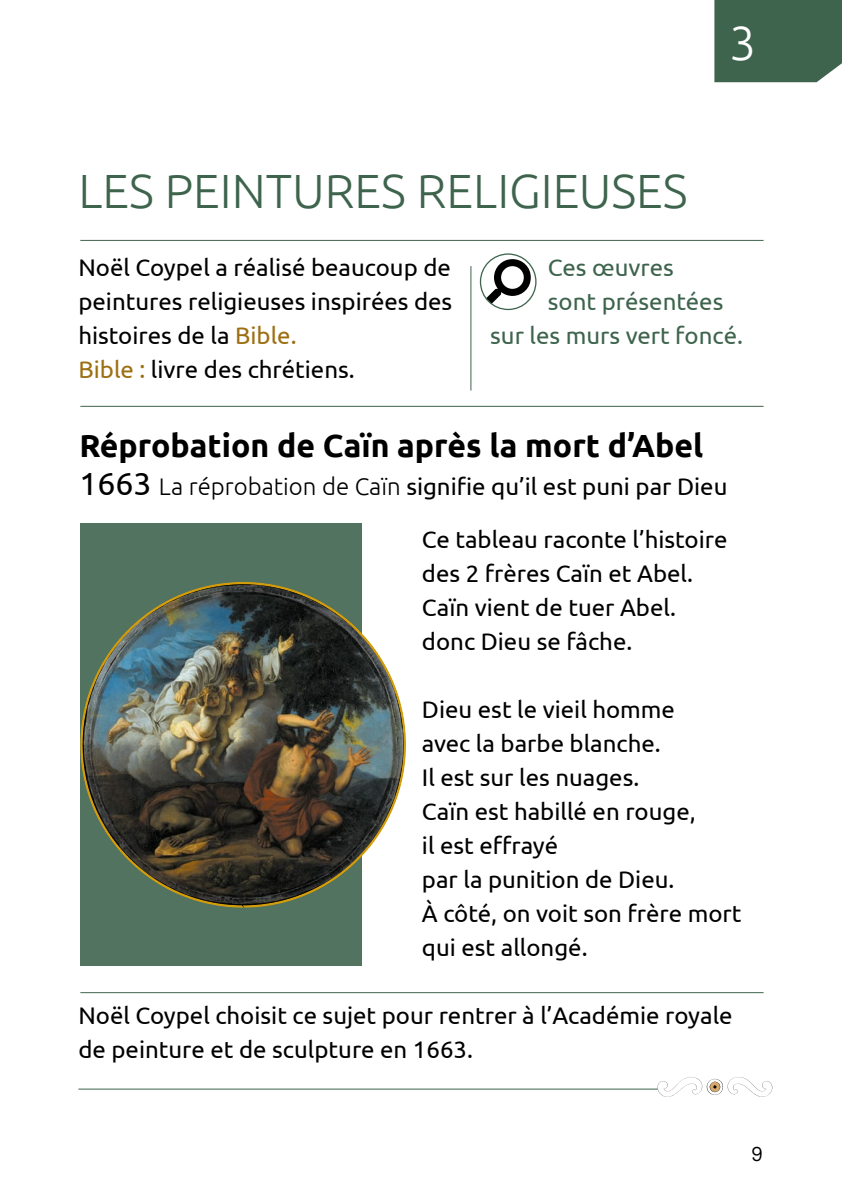
<style>
.page{position:relative;width:842px;height:1191px;background:#fff}
.page>*{position:absolute;margin:0;border:0;box-sizing:border-box;transform-origin:0 0}
.titre{font:300 48px "Ubuntu";color:#3e644d}
.titre-2{font:300 48px "Ubuntu";color:#fff}
.titre_partie{font:700 32px "Ubuntu";color:#000}
.texte_courant{font:24px/34px "Ubuntu";color:#000}
.titre_partie-2{font:24px "Ubuntu";color:#000}
.texte_courant-2{font:24px "Ubuntu";color:#3e644d}
.t1{font:19px "ES Klarheit Kurrent";color:#000}
.s1{color:#9d6f13}
.s2{font-size:32px}
.s3{font-weight:300}
</style>
<div class="page">
<div style="left:80px;top:524px;width:281px;height:442px;background:#51735f"></div>
<img style="left:80px;top:581px;width:326px;height:327px">
<svg style="left:485px;top:259px;width:46px;height:45px"></svg>
<div style="left:480px;top:253px;width:56px;height:57px;border:1px solid #3e644d;border-radius:50%"></div>
<hr style="left:80px;top:406px;width:683px;height:1px;background:#3e644d">
<hr style="left:80px;top:240px;width:683px;height:1px;background:#3e644d">
<hr style="left:80px;top:992px;width:683px;height:1px;background:#3e644d">
<hr style="left:471px;top:266px;width:1px;height:124px;background:#3e644d">
<div style="left:714px;top:0;width:128px;height:82px;background:#3e644d"></div>
<hr style="left:78px;top:1088px;width:580px;height:1px;background:#3e644d">
<svg style="left:657px;top:1077px;width:116px;height:20px"></svg>
<p class="titre" style="left:78px;top:162px;width:611px">LES PEINTURES RELIGIEUSES</p>
<p class="titre-2" style="left:729px;top:14px;width:29px">3</p>
<p class="texte_courant" style="left:78px;top:250px;width:375px;text-align:justify">Noël Coypel a réalisé beaucoup de peintures religieuses inspirées des histoires de la <span class="s1">Bible.</span></p>
<p class="texte_courant" style="left:78px;top:352px;width:278px"><span class="s1">Bible :</span> livre des chrétiens.</p>
<p class="texte_courant-2" style="left:548px;top:253px;width:128px">Ces œuvres</p>
<p class="texte_courant-2" style="left:548px;top:287px;width:177px">sont présentées</p>
<p class="texte_courant-2" style="left:490px;top:321px;width:254px">sur les murs vert foncé.</p>
<p class="titre_partie" style="left:79px;top:426px;width:625px">Réprobation de Caïn après la mort d’Abel</p>
<p class="titre_partie-2" style="left:79px;top:472px;width:649px"><span class="s2">1663</span> <span class="s3">La réprobation de Caïn</span> signifie qu’il est puni par Dieu</p>
<p class="texte_courant" style="left:422px;top:522px;width:307px">Ce tableau raconte l’histoire</p>
<p class="texte_courant" style="left:422px;top:556px;width:273px">des 2 frères Caïn et Abel.</p>
<p class="texte_courant" style="left:422px;top:590px;width:255px">Caïn vient de tuer Abel.</p>
<p class="texte_courant" style="left:422px;top:624px;width:212px">donc Dieu se fâche.</p>
<p class="texte_courant" style="left:422px;top:692px;width:255px">Dieu est le vieil homme</p>
<p class="texte_courant" style="left:422px;top:726px;width:240px">avec la barbe blanche.</p>
<p class="texte_courant" style="left:422px;top:760px;width:219px">Il est sur les nuages.</p>
<p class="texte_courant" style="left:422px;top:794px;width:275px">Caïn est habillé en rouge, il est effrayé<br>par la punition de Dieu.</p>
<p class="texte_courant" style="left:422px;top:896px;width:321px">À côté, on voit son frère mort qui est allongé.</p>
<p class="texte_courant" style="left:78px;top:998px;width:656px">Noël Coypel choisit ce sujet pour rentrer à l’Académie royale de peinture et de sculpture en 1663.</p>
<p class="t1" style="left:751px;top:1138px;width:13px">9</p>
</div>
